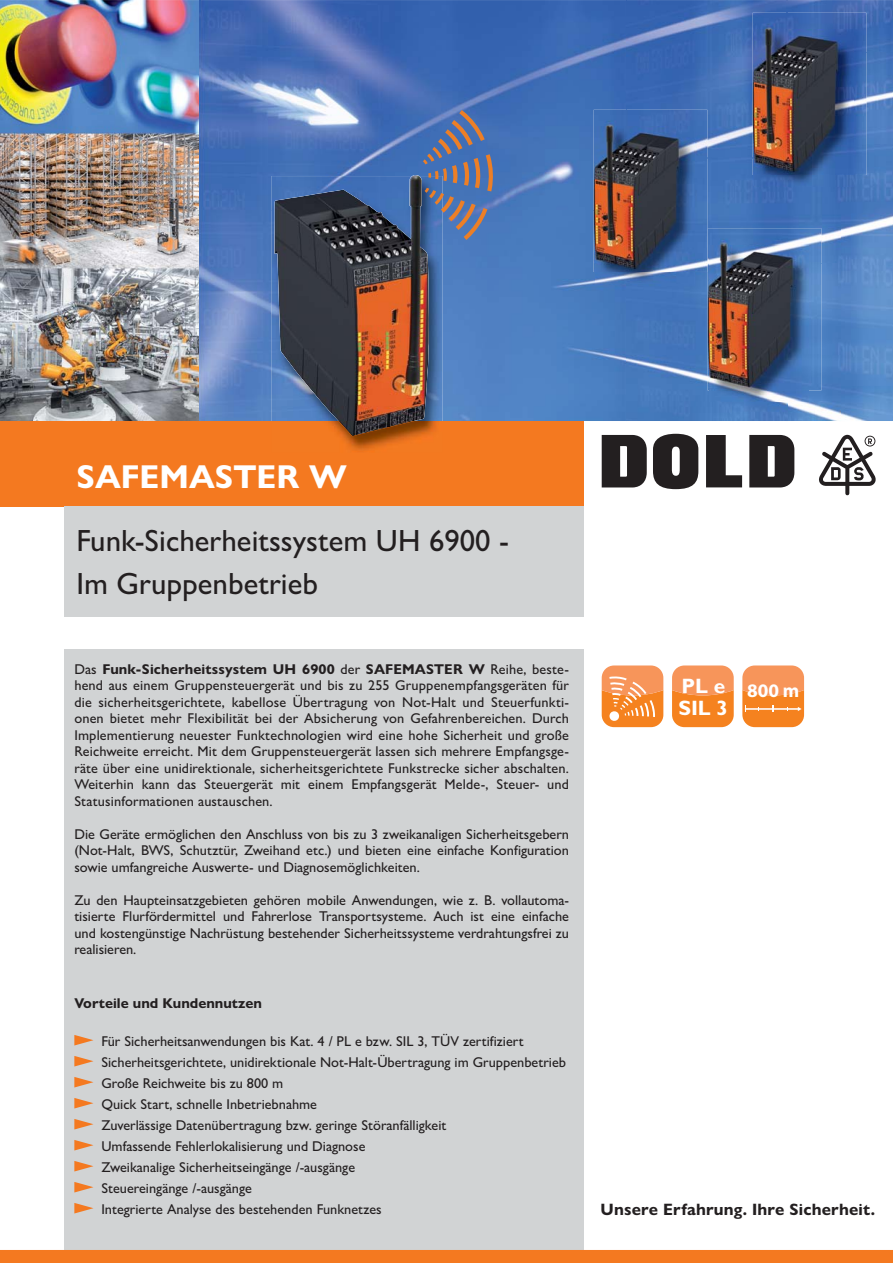
<style>
.page{position:relative;width:893px;height:1263px;background:#fff}
.page>*{position:absolute;margin:0;border:0;box-sizing:border-box;transform-origin:0 0}
.t1{font:700 33.3px "Gill Sans Nova";color:#fff}
.t2{font:500 30.75px/43.5px "Gill Sans Nova";color:#231f20}
.t3{font:700 20.85px/21.8px "Gill Sans";color:#fff}
.t4{font:700 19.2px "Myriad Pro";color:#fff}
.t5{font:700 16.5px "Gill Sans Nova";letter-spacing:.01em;color:#231f20}
.t6{font:500 14.25px/16.5px "Gill Sans Nova";color:#231f20;text-align:justify}
.t7{font:700 14.25px "Gill Sans Nova";color:#231f20}
.s1{font-weight:700}
</style>
<div class="page">
<img style="left:0;top:0;width:200px;height:421px">
<div style="left:64px;top:650px;width:519px;height:613px;background:#d1d3d4"></div>
<img style="left:200px;top:0;width:426px;height:210px">
<img style="left:626px;top:0;width:160px;height:158px">
<img style="left:786px;top:0;width:107px;height:52px">
<img style="left:840px;top:52px;width:53px;height:369px">
<img style="left:707px;top:158px;width:133px;height:105px">
<img style="left:200px;top:210px;width:71px;height:211px">
<img style="left:443px;top:210px;width:183px;height:211px">
<img style="left:626px;top:264px;width:107px;height:157px">
<img style="left:787px;top:263px;width:53px;height:158px">
<img style="left:733px;top:402px;width:54px;height:19px">
<div style="left:0;top:421px;width:583px;height:85px;background:#f47920"></div>
<div style="left:0;top:1250px;width:893px;height:13px;background:#f47920"></div>
<div style="left:64px;top:506px;width:519px;height:111px;background:#d1d3d4"></div>
<svg style="left:706px;top:435px;width:36px;height:52px"></svg>
<svg style="left:653px;top:434px;width:45px;height:55px"></svg>
<svg style="left:749px;top:435px;width:45px;height:52px;background:#3e3b3c"></svg>
<svg style="left:602px;top:435px;width:45px;height:52px;background:#3f3b3c"></svg>
<svg style="left:819px;top:435px;width:56px;height:60px"></svg>
<img style="left:429px;top:240px;width:14px;height:181px">
<img style="left:271px;top:176px;width:3px;height:245px">
<img style="left:328px;top:421px;width:108px;height:30px">
<img style="left:274px;top:176px;width:155px;height:245px">
<img style="left:338px;top:421px;width:76px;height:15px">
<svg style="left:672px;top:666px;width:62px;height:61px;background:#f68f41"></svg>
<svg style="left:742px;top:666px;width:62px;height:61px;background:#f69348"></svg>
<svg style="left:602px;top:666px;width:61px;height:61px;background:#f79b55"></svg>
<img style="left:710px;top:390px;width:98px;height:12px">
<img style="left:708px;top:228px;width:113px;height:162px">
<img style="left:755px;top:175px;width:98px;height:11px">
<img style="left:753px;top:13px;width:113px;height:162px">
<img style="left:596px;top:272px;width:98px;height:11px">
<img style="left:594px;top:110px;width:113px;height:162px">
<svg style="left:412px;top:110px;width:82px;height:130px;background:#5b6f99"></svg>
<svg style="left:74px;top:1035px;width:19px;height:11px"></svg>
<svg style="left:74px;top:1056px;width:19px;height:11px"></svg>
<svg style="left:74px;top:1077px;width:19px;height:11px"></svg>
<svg style="left:74px;top:1098px;width:19px;height:11px"></svg>
<svg style="left:74px;top:1119px;width:19px;height:11px"></svg>
<svg style="left:74px;top:1140px;width:19px;height:11px"></svg>
<svg style="left:74px;top:1161px;width:19px;height:11px"></svg>
<svg style="left:74px;top:1182px;width:19px;height:11px"></svg>
<svg style="left:74px;top:1203px;width:19px;height:11px"></svg>
<h1 class="t1" style="left:76px;top:465px;width:272px">SAFEMASTER W</h1>
<h2 class="t2" style="left:76px;top:522px;width:434px">Funk-Sicherheitssystem UH 6900 -<br>Im Gruppenbetrieb</h2>
<p class="t6" style="left:74px;top:662px;width:496px">Das <span class="s1">Funk-Sicherheitssystem UH 6900</span> der <span class="s1">SAFEMASTER W</span> Reihe, beste&shy;hend aus einem Gruppensteuergerät und bis zu 255 Gruppenempfangsgeräten für die sicherheitsgerichtete, kabellose Übertragung von Not-Halt und Steuerfunkti&shy;onen bietet mehr Flexibilität bei der Absicherung von Gefahrenbereichen. Durch Implementierung neuester Funktechnologien wird eine hohe Sicherheit und große Reichweite erreicht. Mit dem Gruppensteuergerät lassen sich mehrere Empfangsge&shy;räte über eine unidirektionale, sicherheitsgerichtete Funkstrecke sicher abschalten.<br>Weiterhin kann das Steuergerät mit einem Empfangsgerät Melde-, Steuer- und Statusinformationen austauschen.</p>
<p class="t6" style="left:74px;top:827px;width:496px">Die Geräte ermöglichen den Anschluss von bis zu 3 zweikanaligen Sicherheitsgebern (Not-Halt, BWS, Schutztür, Zweihand etc.) und bieten eine einfache Konfiguration sowie umfangreiche Auswerte- und Diagnosemöglichkeiten.</p>
<p class="t6" style="left:74px;top:893px;width:496px">Zu den Haupteinsatzgebieten gehören mobile Anwendungen, wie z. B. vollautoma&shy;tisierte Flurfördermittel und Fahrerlose Transportsysteme. Auch ist eine einfache und kostengünstige Nachrüstung bestehender Sicherheitssysteme verdrahtungsfrei zu realisieren.</p>
<p class="t7" style="left:74px;top:998px;width:189px">Vorteile und Kundennutzen</p>
<p class="t6" style="left:101px;top:1032px;width:466px;line-height:21px;text-align:left">Für Sicherheitsanwendungen bis Kat. 4 / PL e bzw. SIL 3, TÜV zertifiziert Sicherheitsgerichtete, unidirektionale Not-Halt-Übertragung im Gruppenbetrieb Große Reichweite bis zu 800 m<br>Quick Start, schnelle Inbetriebnahme<br>Zuverlässige Datenübertragung bzw. geringe Störanfälligkeit<br>Umfassende Fehlerlokalisierung und Diagnose<br>Zweikanalige Sicherheitseingänge /-ausgänge<br>Steuereingänge /-ausgänge<br>Integrierte Analyse des bestehenden Funknetzes</p>
<h3 class="t3" style="left:678px;top:675px;width:51px">PL e<br>SIL 3</h3>
<h3 class="t4" style="left:747px;top:679px;width:54px">800 m</h3>
<p class="t5" style="left:601px;top:1204px;width:276px">Unsere Erfahrung. Ihre Sicherheit.</p>
</div>
